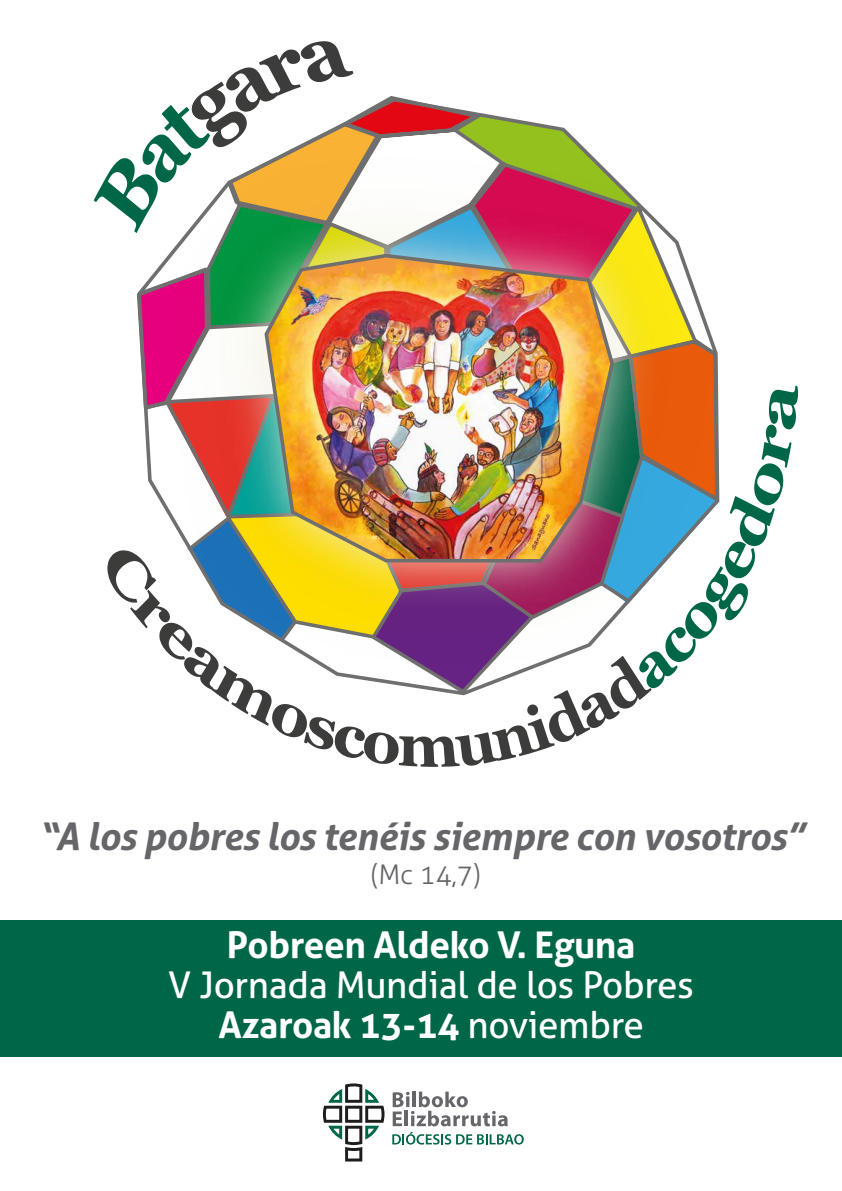
<style>
.page{position:relative;width:842px;height:1191px;background:#fff}
.page>*{position:absolute;margin:0;border:0;box-sizing:border-box;transform-origin:0 0}
.t1{font:italic 700 38.1px "Aller";letter-spacing:-.01em;color:#65656a}
.t2{font:36.9px/39.7px "Aller";letter-spacing:-.01em;color:#fff;text-align:center}
.t3{font:700 36.9px "Aller";letter-spacing:-.01em;color:#fff}
.t4{font:300 27.1px "Aller";color:#65656a}
.s1{font-weight:700}
</style>
<div class="page">
<img style="left:94px;top:41px;width:704px;height:726px">
<div style="left:0;top:920px;width:842px;height:136px;background:#006648"></div>
<svg style="left:393px;top:1091px;width:115px;height:35px"></svg>
<svg style="left:392px;top:1132px;width:132px;height:12px"></svg>
<svg style="left:323px;top:1083px;width:61px;height:78px"></svg>
<p class="t1" style="left:39px;top:813px;width:767px">“A los pobres los tenéis siempre con vosotros”</p>
<p class="t4" style="left:371px;top:857px;width:111px">(Mc 14,7)</p>
<p class="t3" style="left:227px;top:922px;width:410px">Pobreen Aldeko V. Eguna</p>
<p class="t2" style="left:168px;top:965px;width:527px">V Jornada Mundial de los Pobres<br><span class="s1">Azaroak 13-14</span> noviembre</p>
</div>
